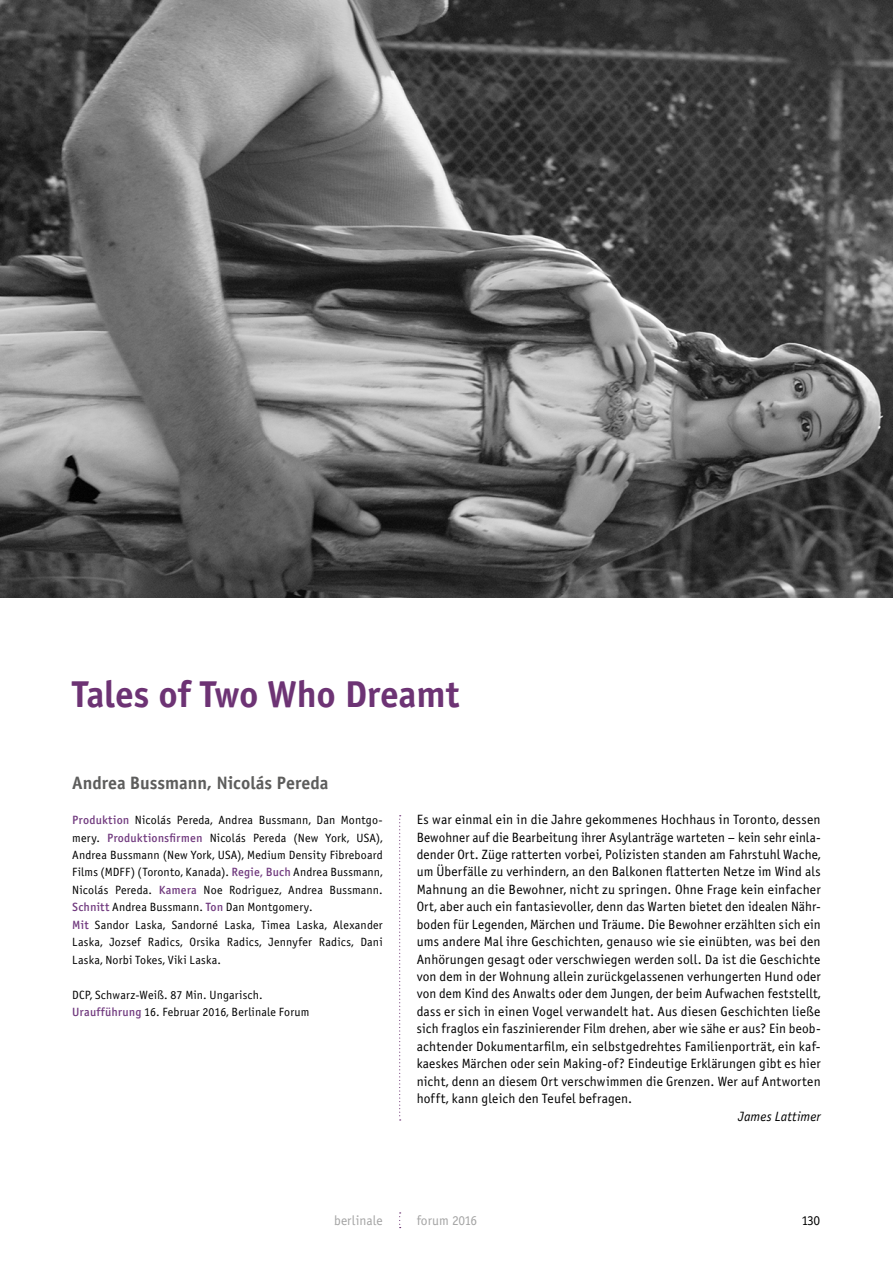
<style>
.page{position:relative;width:893px;height:1263px;background:#fff}
.page>*{position:absolute;margin:0;border:0;box-sizing:border-box;transform-origin:0 0}
.t1{font:37.5px "Officina Sans Bold ITC";letter-spacing:-.005em;color:#6d3374}
.t2{font:18px "Officina Sans Bold ITC";color:#5d5d5c}
.t3{font:13.5px/17.4px "Officina Sans Book ITC";letter-spacing:.005em;color:#000;text-align:justify}
.t4{font:13.5px "Officina Sans Book ITC";color:#a4a4a4}
.t5{font:italic 13.5px "Officina Sans Book ITC";letter-spacing:.005em;color:#000}
.t6{font:12px/17.4px "Officina Sans Book ITC";letter-spacing:.015em;color:#000}
.s1{font-family:"Officina Sans Medium ITC";color:#70397e}
</style>
<div class="page">
<svg style="left:399px;top:1212px;width:2px;height:16px"></svg>
<svg style="left:399px;top:815px;width:2px;height:305px"></svg>
<img style="left:0;top:0;width:893px;height:597px">
<h1 class="t1" style="left:72px;top:671px;width:389px">Tales of Two Who Dreamt</h1>
<h2 class="t2" style="left:72px;top:772px;width:258px">Andrea Bussmann, Nicolás Pereda</h2>
<p class="t6" style="left:72px;top:811px;width:312px"><span class="s1">Produktion</span> Nicolás Pereda, Andrea Bussmann, Dan Montgo&shy;mery. <span class="s1">Produktionsfirmen</span> Nicolás Pereda (New York, USA), Andrea Bussmann (New York, USA), Medium Density Fibreboard Films (MDFF) (Toronto, Kanada). <span class="s1">Regie, Buch</span> Andrea Bussmann, Nicolás Pereda. <span class="s1">Kamera</span> Noe Rodriguez, Andrea Bussmann.<br><span class="s1">Schnitt</span> Andrea Bussmann. <span class="s1">Ton</span> Dan Montgomery.<br><span class="s1">Mit</span> Sandor Laska, Sandorné Laska, Timea Laska, Alexander Laska, Jozsef Radics, Orsika Radics, Jennyfer Radics, Dani Laska, Norbi Tokes, Viki Laska.</p>
<p class="t6" style="left:72px;top:986px;width:239px">DCP, Schwarz-Weiß. 87 Min. Ungarisch.<br><span class="s1">Uraufführung</span> 16. Februar 2016, Berlinale Forum</p>
<p class="t3" style="left:417px;top:811px;width:406px">Es war einmal ein in die Jahre gekommenes Hochhaus in Toronto, dessen Bewohner auf die Bearbeitung ihrer Asylanträge warteten – kein sehr einla&shy;dender Ort. Züge ratterten vorbei, Polizisten standen am Fahrstuhl Wache, um Überfälle zu verhindern, an den Balkonen flatterten Netze im Wind als Mahnung an die Bewohner, nicht zu springen. Ohne Frage kein einfacher Ort, aber auch ein fantasievoller, denn das Warten bietet den idealen Nähr&shy;boden für Legenden, Märchen und Träume. Die Bewohner erzählten sich ein ums andere Mal ihre Geschichten, genauso wie sie einübten, was bei den Anhörungen gesagt oder verschwiegen werden soll. Da ist die Geschichte von dem in der Wohnung allein zurückgelassenen verhungerten Hund oder von dem Kind des Anwalts oder dem Jungen, der beim Aufwachen feststellt, dass er sich in einen Vogel verwandelt hat. Aus diesen Geschichten ließe sich fraglos ein faszinierender Film drehen, aber wie sähe er aus? Ein beob&shy;achtender Dokumentarfilm, ein selbstgedrehtes Familienporträt, ein kaf&shy;kaeskes Märchen oder sein Making-of? Eindeutige Erklärungen gibt es hier nicht, denn an diesem Ort verschwimmen die Grenzen. Wer auf Antworten hofft, kann gleich den Teufel befragen.</p>
<p class="t5" style="left:738px;top:1108px;width:84px">James Lattimer</p>
<p class="t4" style="left:334px;top:1213px;width:50px">berlinale</p>
<p class="t4" style="left:417px;top:1213px;width:62px">forum 2016</p>
<p class="t3" style="left:802px;top:1212px;width:20px">130</p>
</div>
